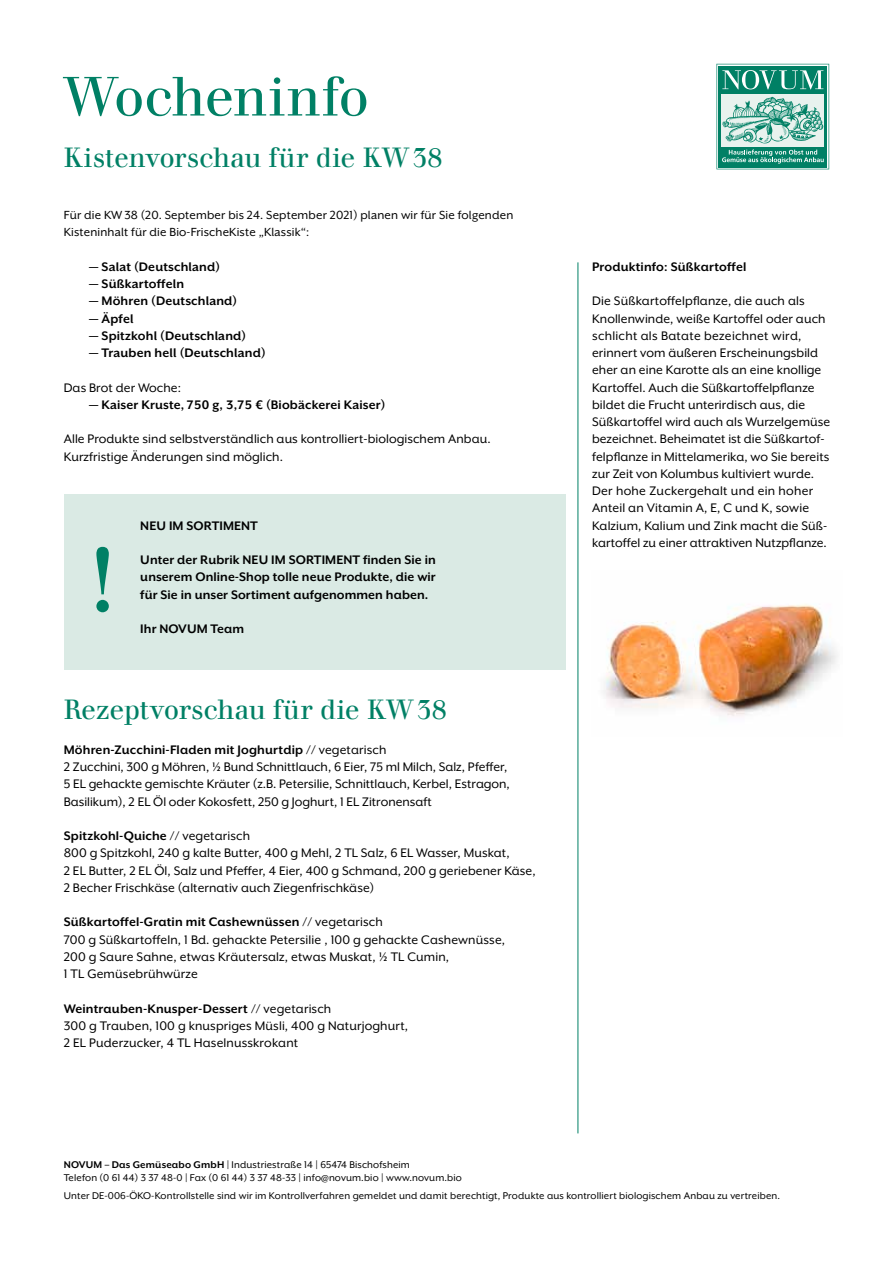
<style>
.page{position:relative;width:893px;height:1263px;background:#fff}
.page>*{position:absolute;margin:0;border:0;box-sizing:border-box;transform-origin:0 0}
.t1{font:90px "Walbaum Com";color:#008065}
.t2{font:54px "Walbaum Com";letter-spacing:-.015em;color:#008065}
.t3{font:27px "Walbaum Com";color:#008065}
.t4{font:14.25px/17.2px "Mr Eaves XL San OT";letter-spacing:.005em;color:#000}
.t5{font:700 14.25px/17.2px "Mr Eaves XL San OT";letter-spacing:.01em;color:#000;text-align:justify}
.t6{font:13.5px/17.2px "Mr Eaves XL San OT";letter-spacing:.01em;color:#000}
.t7{font:11.25px/13.5px "Mr Eaves XL San OT";letter-spacing:.01em;color:#000}
.s1{font-weight:700}
</style>
<div class="page">
<svg style="left:716px;top:64px;width:113px;height:105px;background:#6db5a5"></svg>
<div style="left:64px;top:494px;width:502px;height:175px;background:#daeae4"></div>
<hr style="left:578px;top:262px;width:1px;height:871px;background:#008065">
<img style="left:603px;top:604px;width:235px;height:113px">
<h2 class="t2" style="left:64px;top:64px;width:307px">Wocheninfo</h2>
<h3 class="t3" style="left:64px;top:142px;width:380px">Kistenvorschau für die KW38</h3>
<p class="t6" style="left:64px;top:206px;width:451px">Für die KW 38 (20. September bis 24. September 2021) planen wir für Sie folgenden<br>Kisteninhalt für die Bio-FrischeKiste „Klassik“:</p>
<p class="t5" style="left:89px;top:258px;width:132px">— Salat (Deutschland)</p>
<p class="t5" style="left:89px;top:275px;width:96px">— Süßkartoffeln</p>
<p class="t5" style="left:89px;top:292px;width:149px">— Möhren (Deutschland)</p>
<p class="t5" style="left:89px;top:310px;width:46px">— Äpfel</p>
<p class="t5" style="left:89px;top:327px;width:158px">— Spitzkohl (Deutschland)</p>
<p class="t5" style="left:89px;top:344px;width:178px">— Trauben hell (Deutschland)</p>
<p class="t4" style="left:64px;top:379px;width:119px">Das Brot der Woche:</p>
<p class="t5" style="left:89px;top:396px;width:298px">— Kaiser Kruste, 750 g, 3,75 € (Biobäckerei Kaiser)</p>
<p class="t4" style="left:64px;top:430px;width:428px">Alle Produkte sind selbstverständlich aus kontrolliert-biologischem Anbau.<br>Kurzfristige Änderungen sind möglich.</p>
<h1 class="t1" style="left:89px;top:526px;width:28px">!</h1>
<p class="t5" style="left:140px;top:517px;width:119px">NEU IM SORTIMENT</p>
<p class="t5" style="left:140px;top:551px;width:297px">Unter der Rubrik NEU IM SORTIMENT finden Sie in unserem Online-Shop tolle neue Produkte, die wir für Sie in unser Sortiment aufgenommen haben.</p>
<p class="t5" style="left:140px;top:620px;width:105px">Ihr NOVUM Team</p>
<h3 class="t3" style="left:64px;top:694px;width:384px">Rezeptvorschau für die KW38</h3>
<p class="t4" style="left:64px;top:741px;width:448px"><span class="s1">Möhren-Zucchini-Fladen mit Joghurtdip //</span> vegetarisch<br>2 Zucchini, 300 g Möhren, ½ Bund Schnittlauch, 6 Eier, 75 ml Milch, Salz, Pfeffer, 5 EL gehackte gemischte Kräuter (z.B. Petersilie, Schnittlauch, Kerbel, Estragon, Basilikum), 2 EL Öl oder Kokosfett, 250 g Joghurt, 1 EL Zitronensaft</p>
<p class="t4" style="left:64px;top:827px;width:473px"><span class="s1">Spitzkohl-Quiche //</span> vegetarisch<br>800 g Spitzkohl, 240 g kalte Butter, 400 g Mehl, 2 TL Salz, 6 EL Wasser, Muskat,<br>2 EL Butter, 2 EL Öl, Salz und Pfeffer, 4 Eier, 400 g Schmand, 200 g geriebener Käse, 2 Becher Frischkäse (alternativ auch Ziegenfrischkäse)</p>
<p class="t4" style="left:64px;top:913px;width:443px"><span class="s1">Süßkartoffel-Gratin mit Cashewnüssen //</span> vegetarisch<br>700 g Süßkartoffeln, 1 Bd. gehackte Petersilie , 100 g gehackte Cashewnüsse, 200 g Saure Sahne, etwas Kräutersalz, etwas Muskat, ½ TL Cumin,<br>1 TL Gemüsebrühwürze</p>
<p class="t4" style="left:64px;top:1000px;width:346px"><span class="s1">Weintrauben-Knusper-Dessert //</span> vegetarisch<br>300 g Trauben, 100 g knuspriges Müsli, 400 g Naturjoghurt,<br>2 EL Puderzucker, 4 TL Haselnusskrokant</p>
<p class="t5" style="left:592px;top:258px;width:156px">Produktinfo: Süßkartoffel</p>
<p class="t4" style="left:592px;top:292px;width:240px">Die Süßkartoffelpflanze, die auch als Knollenwinde, weiße Kartoffel oder auch schlicht als Batate bezeichnet wird, erinnert vom äußeren Erscheinungsbild eher an eine Karotte als an eine knollige Kartoffel. Auch die Süßkartoffelpflanze bildet die Frucht unterirdisch aus, die Süßkartoffel wird auch als Wurzelgemüse bezeichnet. Beheimatet ist die Süßkartof&shy;felpflanze in Mittelamerika, wo Sie bereits zur Zeit von Kolumbus kultiviert wurde.<br>Der hohe Zuckergehalt und ein hoher Anteil an Vitamin A, E, C und K, sowie Kalzium, Kalium und Zink macht die Süß&shy;kartoffel zu einer attraktiven Nutzpflanze.</p>
<p class="t7" style="left:64px;top:1158px;width:400px"><span class="s1">NOVUM – Das Gemüseabo GmbH</span> | Industriestraße 14 | 65474 Bischofsheim<br>Telefon (0 61 44) 3 37 48-0 | Fax (0 61 44) 3 37 48-33 | info@novum.bio | www.novum.bio</p>
<p class="t7" style="left:64px;top:1189px;width:718px">Unter DE-006-ÖKO-Kontrollstelle sind wir im Kontrollverfahren gemeldet und damit berechtigt, Produkte aus kontrolliert biologischem Anbau zu vertreiben.</p>
</div>
